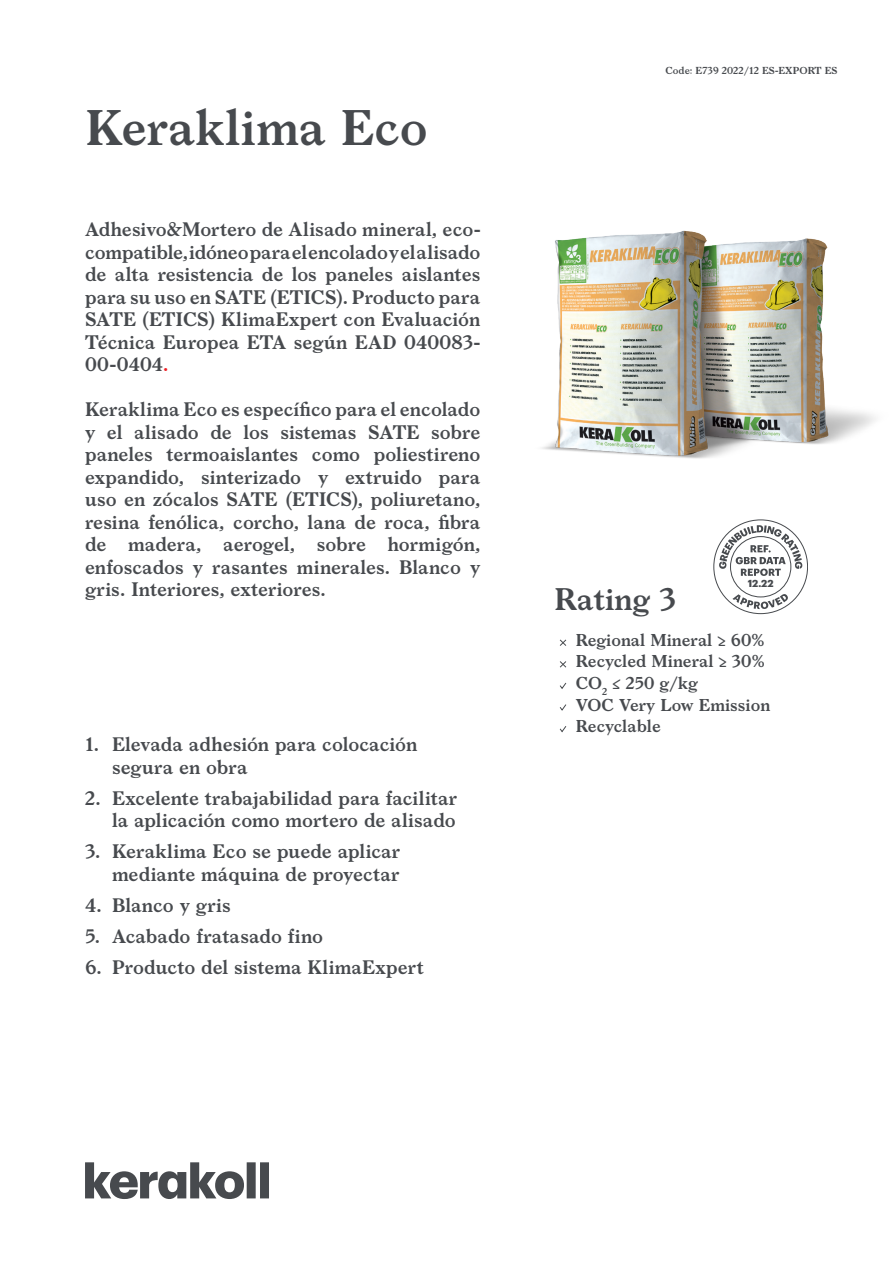
<style>
.page{position:relative;width:893px;height:1263px;background:#fff}
.page>*{position:absolute;margin:0;border:0;box-sizing:border-box;transform-origin:0 0}
.t1{font:600 48px "Larish Neue";letter-spacing:.005em;color:#474a4e}
.t2{font:600 30px "Larish Neue";color:#474a4e}
.t3{font:600 18.75px/22.5px "Larish Neue";color:#474a4e;text-align:justify}
.t4{font:600 16.5px/21.6px "Larish Neue";color:#474a4e}
.t5{font:700 10.05px "Graphik";color:#474a4e}
.t6{font:600 9.75px "Larish Neue";color:#474a4e}
.s1{color:#ee1d23}
</style>
<div class="page">
<svg style="left:713px;top:519px;width:95px;height:95px"></svg>
<svg style="left:85px;top:1162px;width:184px;height:37px"></svg>
<svg style="left:559px;top:639px;width:8px;height:7px"></svg>
<svg style="left:559px;top:661px;width:8px;height:7px"></svg>
<svg style="left:560px;top:682px;width:7px;height:7px"></svg>
<svg style="left:559px;top:704px;width:8px;height:7px"></svg>
<svg style="left:559px;top:726px;width:8px;height:7px"></svg>
<img style="left:542px;top:230px;width:334px;height:229px">
<h1 class="t1" style="left:85px;top:91px;width:344px">Keraklima Eco</h1>
<p class="t3" style="left:85px;top:217px;width:397px">Adhesivo&amp;Mortero de Alisado mineral, eco&shy;compatible, idóneo para el encolado y el alisado de alta resistencia de los paneles aislantes para su uso en SATE (ETICS). Producto para SATE (ETICS) KlimaExpert con Evaluación Técnica Europea ETA según EAD 040083- 00-0404<span class="s1">.</span></p>
<p class="t3" style="left:85px;top:397px;width:397px">Keraklima Eco es específico para el encolado y el alisado de los sistemas SATE sobre paneles termoaislantes como poliestireno expandido, sinterizado y extruido para uso en zócalos SATE (ETICS), poliuretano, resina fenólica, corcho, lana de roca, fibra de madera, aerogel, sobre hormigón, enfoscados y rasantes minerales. Blanco y gris. Interiores, exteriores.</p>
<p class="t3" style="left:112px;top:732px;width:307px;text-indent:-27px">1. Elevada adhesión para colocación segura en obra</p>
<p class="t3" style="left:85px;top:785px;width:374px;text-align:right">2. Excelente trabajabilidad para facilitar la aplicación como mortero de alisado</p>
<p class="t3" style="left:85px;top:839px;width:317px;text-align:right">3. Keraklima Eco se puede aplicar mediante máquina de proyectar</p>
<p class="t3" style="left:85px;top:892px;width:147px">4. Blanco y gris</p>
<p class="t3" style="left:85px;top:923px;width:240px">5. Acabado fratasado fino</p>
<p class="t3" style="left:85px;top:954px;width:340px">6. Producto del sistema KlimaExpert</p>
<p class="t6" style="left:666px;top:63px;width:174px">Code: E739 2022/12 ES-EXPORT ES</p>
<p class="t5" style="left:748px;top:575px;width:27px">12.22</p>
<h2 class="t2" style="left:554px;top:576px;width:123px">Rating 3</h2>
<p class="t4" style="left:576px;top:628px;width:196px">Regional Mineral ≥ 60%<br>Recycled Mineral ≥ 30%<br>CO<sub>2</sub> ≤ 250 g/kg<br>VOC Very Low Emission<br>Recyclable</p>
</div>
